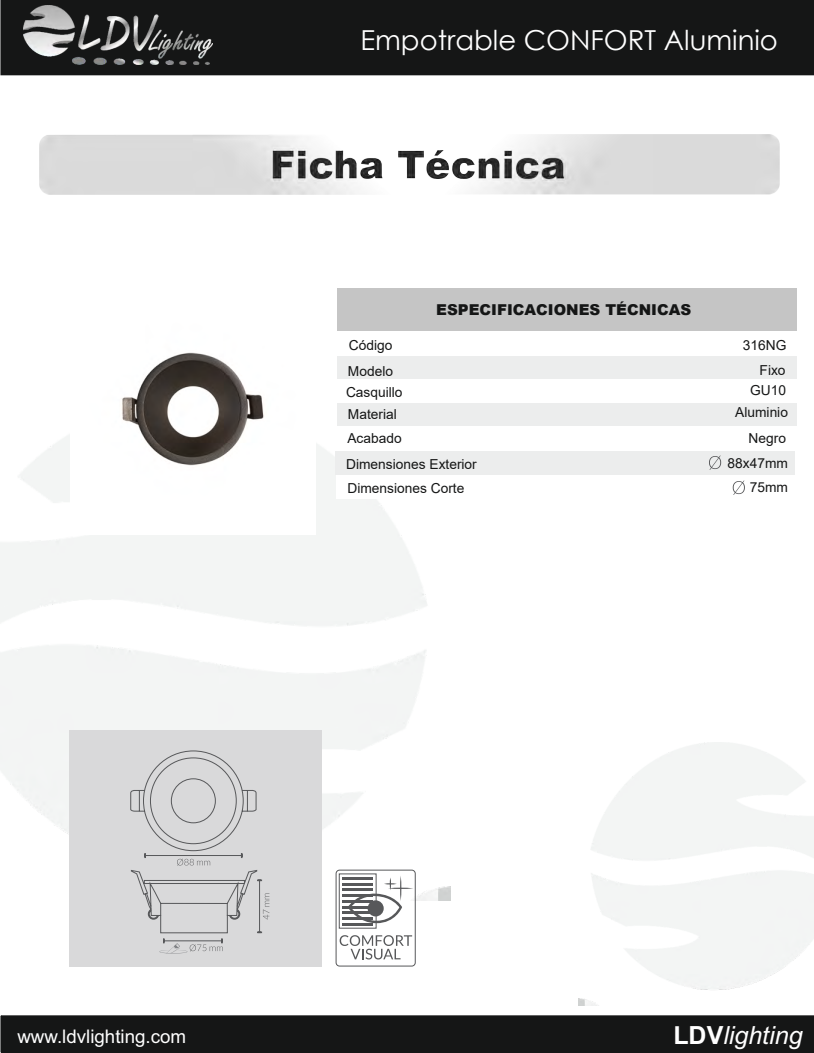
<style>
.page{position:relative;width:814px;height:1053px;background:#fff}
.page>*{position:absolute;margin:0;border:0;box-sizing:border-box;transform-origin:0 0}
.t1{font:27.5px "Century Gothic";color:#fff}
.t2{font:italic 25px "Arial";color:#fff}
.t3{font:18.75px "Arial";color:#fff}
.t4{font:900 15px "Arial";color:#151616}
.t5{font:13.75px/25.8px "Arial";color:#151616;text-align:right}
.s1{font-weight:700;font-style:normal}
</style>
<div class="page">
<svg style="left:1px;top:75px;width:813px;height:400px"></svg>
<div style="left:304px;top:119px;width:488px;height:60px;background:#fff;border:1px solid #d9d9da;border-radius:11px"></div>
<div style="left:52px;top:119px;width:516px;height:60px;background:#fff;border:1px solid #d9d9da;border-radius:11px"></div>
<div style="left:0;top:0;width:814px;height:75px;background:#151616"></div>
<img style="left:23px;top:5px;width:189px;height:60px">
<div style="left:1px;top:1015px;width:813px;height:37px;background:#151616"></div>
<img style="left:39px;top:134px;width:740px;height:61px">
<div style="left:337px;top:289px;width:459px;height:42px;background:#c5c5c5"></div>
<div style="left:70px;top:729px;width:252px;height:237px;background:#d9d9da"></div>
<div style="left:337px;top:333px;width:459px;height:24px;background:#fff"></div>
<div style="left:337px;top:356px;width:460px;height:23px;background:#eceded"></div>
<div style="left:337px;top:402px;width:460px;height:24px;background:#eceded"></div>
<div style="left:336px;top:451px;width:459px;height:23px;background:#eceded"></div>
<div style="left:337px;top:426px;width:460px;height:24px;background:#fff"></div>
<div style="left:337px;top:379px;width:460px;height:24px;background:#fff"></div>
<svg style="left:335px;top:869px;width:81px;height:97px"></svg>
<svg style="left:733px;top:480px;width:12px;height:15px"></svg>
<svg style="left:709px;top:455px;width:12px;height:15px"></svg>
<svg style="left:159px;top:939px;width:64px;height:14px"></svg>
<svg style="left:130px;top:750px;width:139px;height:183px"></svg>
<img style="left:71px;top:290px;width:244px;height:185px">
<h1 class="t1" style="left:360px;top:21px;width:419px">Empotrable CONFORT Aluminio</h1>
<p class="t4" style="left:436px;top:299px;width:256px">ESPECIFICACIONES TÉCNICAS</p>
<p class="t5" style="left:348px;top:332px;width:47px;text-align:left">Código<br>Modelo</p>
<p class="t5" style="left:348px;top:401px;width:50px">Material</p>
<p class="t5" style="left:346px;top:451px;width:132px">Dimensiones Exterior</p>
<p class="t5" style="left:346px;top:379px;width:58px">Casquillo</p>
<p class="t5" style="left:347px;top:425px;width:56px">Acabado</p>
<p class="t5" style="left:347px;top:474px;width:118px">Dimensiones Corte</p>
<p class="t5" style="left:743px;top:332px;width:45px">316NG</p>
<p class="t5" style="left:750px;top:377px;width:37px">GU10</p>
<p class="t5" style="left:759px;top:357px;width:27px">Fixo</p>
<p class="t5" style="left:735px;top:399px;width:54px">Aluminio<br>Negro</p>
<p class="t5" style="left:727px;top:451px;width:62px;line-height:23.8px">88x47mm<br>75mm</p>
<h3 class="t3" style="left:17px;top:1028px;width:170px">www.ldvlighting.com</h3>
<h2 class="t2" style="left:673px;top:1026px;width:131px"><span class="s1">LDV</span>lighting</h2>
</div>
